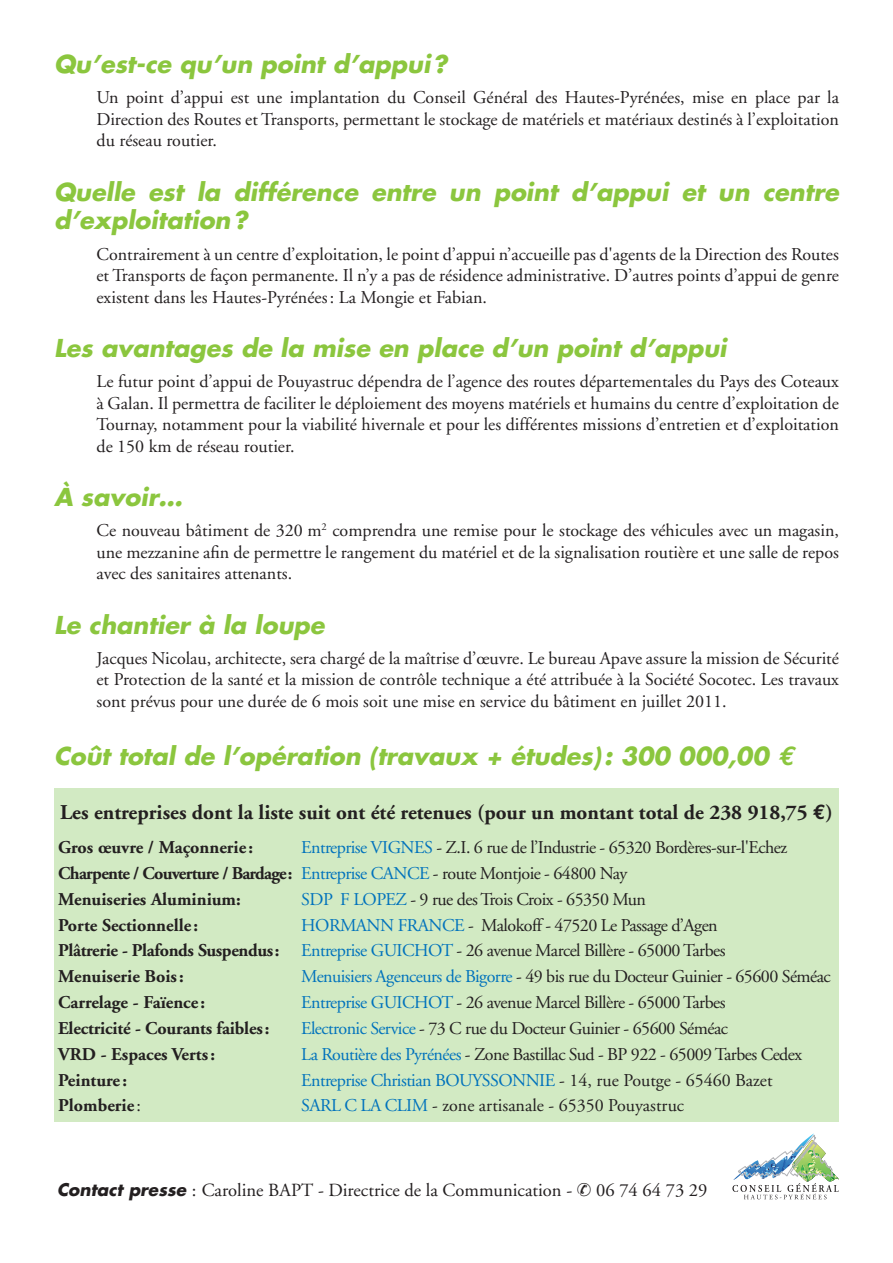
<style>
.page{position:relative;width:893px;height:1263px;background:#fff}
.page>*{position:absolute;margin:0;border:0;box-sizing:border-box;transform-origin:0 0}
.t1{font:italic 700 24px/28.8px "Futura";color:#8bc63e}
.t2{font:700 21px "Adobe Garamond";color:#231f20}
.t3{font:18.6px "Adobe Garamond";color:#231f20}
.t4{font:18px/21.6px "Adobe Garamond";letter-spacing:-.03em;color:#231f20;text-align:justify}
.t5{font:700 18px "Adobe Garamond";color:#231f20}
.t6{font:18px "Adobe Garamond";letter-spacing:-.03em;color:#0072bc}
.t7{font:18px "Adobe Garamond";color:#231f20}
.s1{font-family:"Euro Mono Std";font-size:27px}
.s2{font-family:"Euro Mono Std"}
.s3{color:#0072bc}
.s4{font-weight:700}
.s5{color:#231f20}
.s6{font-weight:400}
.s7{font-family:"Futura";font-weight:700;font-style:italic;font-size:16.95px}
</style>
<div class="page">
<div style="left:54px;top:788px;width:785px;height:333px;background:#d2eac3"></div>
<img style="left:732px;top:1135px;width:107px;height:64px">
<h1 class="t1" style="left:54px;top:49px;width:395px">Qu’est-ce qu’un point d’appui?</h1>
<p class="t4" style="left:97px;top:87px;width:744px">Un point d’appui est une implantation du Conseil Général des Hautes-Pyrénées, mise en place par la Direction des Routes et Transports, permettant le stockage de matériels et matériaux destinés à l’exploitation du réseau routier.</p>
<h1 class="t1" style="left:54px;top:177px;width:786px">Quelle est la différence entre un point d’appui et un centre d’exploitation?</h1>
<p class="t4" style="left:97px;top:243px;width:744px">Contrairement à un centre d’exploitation, le point d’appui n’accueille pas d'agents de la Direction des Routes et Transports de façon permanente. Il n’y a pas de résidence administrative. D’autres points d’appui de genre existent dans les Hautes-Pyrénées: La Mongie et Fabian.</p>
<h1 class="t1" style="left:54px;top:333px;width:674px">Les avantages de la mise en place d’un point d’appui</h1>
<p class="t4" style="left:97px;top:371px;width:744px">Le futur point d’appui de Pouyastruc dépendra de l’agence des routes départementales du Pays des Coteaux à Galan. Il permettra de faciliter le déploiement des moyens matériels et humains du centre d’exploitation de Tournay, notamment pour la viabilité hivernale et pour les différentes missions d’entretien et d’exploitation de 150 km de réseau routier.</p>
<h1 class="t1" style="left:54px;top:482px;width:130px">À savoir…</h1>
<p class="t4" style="left:97px;top:520px;width:744px">Ce nouveau bâtiment de 320 m<sup>2</sup> comprendra une remise pour le stockage des véhicules avec un magasin, une mezzanine afin de permettre le rangement du matériel et de la signalisation routière et une salle de repos avec des sanitaires attenants.</p>
<h1 class="t1" style="left:54px;top:610px;width:272px">Le chantier à la loupe</h1>
<p class="t4" style="left:97px;top:648px;width:744px">Jacques Nicolau, architecte, sera chargé de la maîtrise d’œuvre. Le bureau Apave assure la mission de Sécurité et Protection de la santé et la mission de contrôle technique a été attribuée à la Société Socotec. Les travaux sont prévus pour une durée de 6 mois soit une mise en service du bâtiment en juillet 2011.</p>
<h1 class="t1" style="left:54px;top:741px;width:742px">Coût total de l’opération (travaux + études): 300 000,00 <span class="s1">€</span></h1>
<p class="t2" style="left:60px;top:800px;width:774px">Les entreprises dont la liste suit ont été retenues (pour un montant total de 238 918,75 <span class="s2">€</span>)</p>
<p class="t5" style="left:58px;top:837px;width:196px">Gros œuvre / Maçonnerie :</p>
<p class="t4" style="left:58px;top:835px;width:730px;line-height:25.8px;text-align:left;text-indent:243px"><span class="s3">Entreprise VIGNES</span> - Z.I. 6 rue de l’Industrie - 65320 Bordères-sur-l'Echez<br><span class="s4">Charpente / Couverture / Bardage:</span> <span class="s3">Entreprise CANCE</span> - route Montjoie - 64800 Nay<br><span class="s4">Menuiseries Aluminium:</span></p>
<p class="t4" style="left:301px;top:889px;width:346px"><span class="s3">SDP F LOPEZ</span> - 9 rue des Trois Croix - 65350 Mun</p>
<p class="t4" style="left:58px;top:912px;width:669px;line-height:25.8px;text-align:left;text-indent:243px"><span class="s3">HORMANN FRANCE</span> - Malokoff - 47520 Le Passage d’Agen<br><span class="s4">Plâtrerie - Plafonds Suspendus:</span> <span class="s3">Entreprise GUICHOT</span> - 26 avenue Marcel Billère - 65000 Tarbes<br><span class="s4">Menuiserie Bois:</span></p>
<p class="t5" style="left:58px;top:915px;width:141px">Porte Sectionnelle :</p>
<p class="t4" style="left:301px;top:966px;width:531px"><span class="s3">Menuisiers Agenceurs de Bigorre</span> - 49 bis rue du Docteur Guinier - 65600 Séméac</p>
<p class="t5" style="left:58px;top:992px;width:148px">Carrelage - Faïence :</p>
<p class="t4" style="left:301px;top:992px;width:426px"><span class="s3">Entreprise GUICHOT</span> - 26 avenue Marcel Billère - 65000 Tarbes</p>
<p class="t5" style="left:58px;top:1018px;width:213px">Electricité - Courants faibles:</p>
<p class="t4" style="left:301px;top:1018px;width:428px"><span class="s3">Electronic Service</span> - 73 C rue du Docteur Guinier - 65600 Séméac</p>
<p class="t5" style="left:58px;top:1044px;width:158px">VRD - Espaces Verts:</p>
<p class="t4" style="left:301px;top:1044px;width:502px"><span class="s3">La Routière des Pyrénées</span> - Zone Bastillac Sud - BP 922 - 65009 Tarbes Cedex</p>
<p class="t5" style="left:58px;top:1070px;width:70px">Peinture :</p>
<p class="t6" style="left:301px;top:1070px;width:473px">Entreprise Christian BOUYSSONNIE <span class="s5">- 14, rue Poutge - 65460 Bazet</span></p>
<p class="t5" style="left:58px;top:1096px;width:84px">Plomberie <span class="s6">:</span></p>
<p class="t7" style="left:301px;top:1096px;width:384px"><span class="s3">SARL C LA CLIM</span> - zone artisanale - 65350 Pouyastruc</p>
<p class="t3" style="left:57px;top:1180px;width:517px"><span class="s7">Contact presse</span> : Caroline BAPT - Directrice de la Communication -</p>
<p class="t3" style="left:596px;top:1180px;width:113px">06 74 64 73 29</p>
</div>
